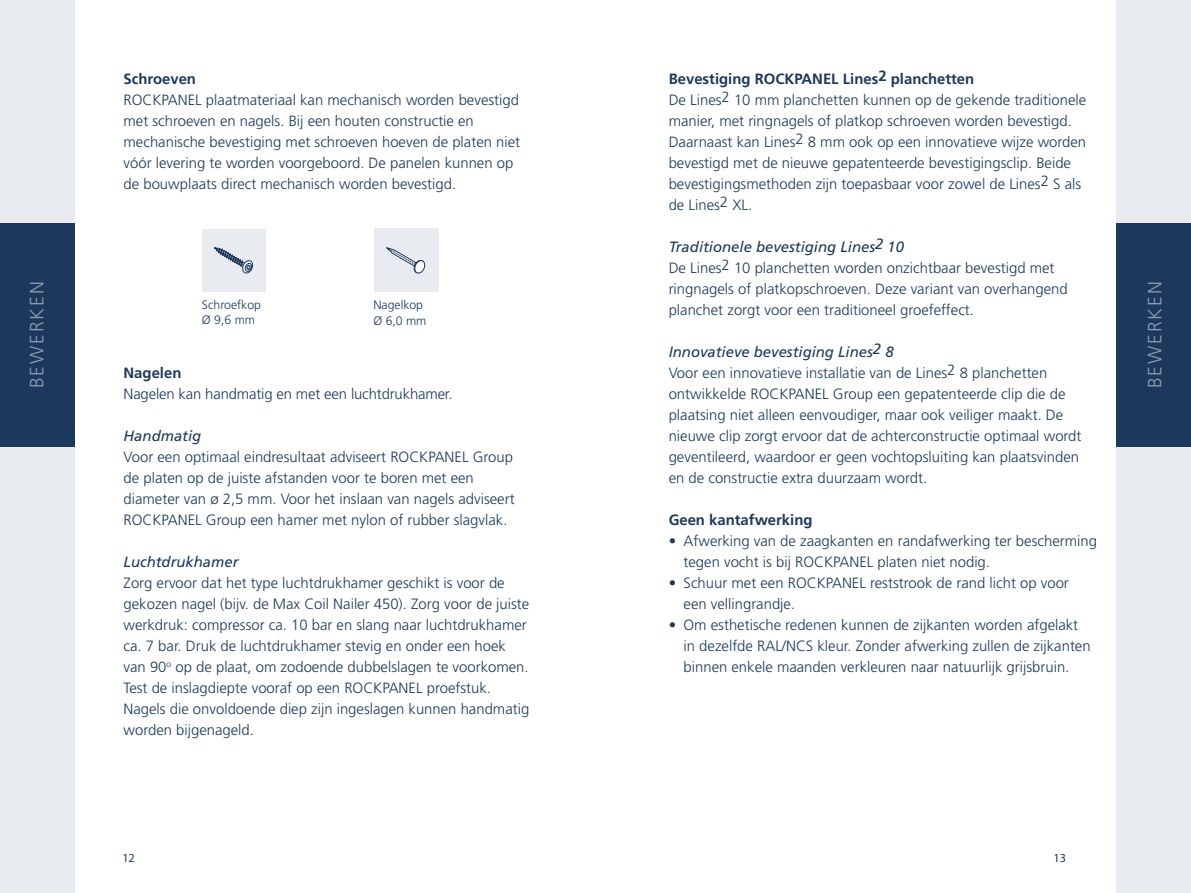
<style>
.page{position:relative;width:1191px;height:893px;background:#fff}
.page>*{position:absolute;margin:0;border:0;box-sizing:border-box;transform-origin:0 0}
.t1{font:300 19.25px "Frutiger";letter-spacing:.1em;color:#8d9cae}
.t2{font:300 14.88px/21px "Frutiger";color:#1c395d}
.t3{font:italic 14.88px "Frutiger CE";color:#1c395d}
.t4{font:700 14.88px "Frutiger";color:#1c395d}
.t5{font:300 12.25px/15.8px "Frutiger";color:#1c395d}
.t6{font:12.25px "Myriad Pro";color:#1c395d}
</style>
<div class="page">
<div style="left:0;top:0;width:74px;height:893px;background:#e8ebef"></div>
<div style="left:1116px;top:0;width:75px;height:893px;background:#e8ebef"></div>
<div style="left:0;top:223px;width:74px;height:223px;background:#1c395d"></div>
<div style="left:1116px;top:223px;width:75px;height:223px;background:#1c395d"></div>
<div style="left:374px;top:229px;width:64px;height:63px;background:#e8ebef"></div>
<svg style="left:386px;top:247px;width:39px;height:27px"></svg>
<div style="left:202px;top:229px;width:64px;height:62px;background:#e8ebef"></div>
<svg style="left:214px;top:247px;width:39px;height:27px"></svg>
<p class="t4" style="left:668px;top:70px;width:307px">Bevestiging ROCKPANEL Lines2 planchetten</p>
<p class="t2" style="left:668px;top:89px;width:419px">De Lines2 10 mm planchetten kunnen op de gekende traditionele manier, met ringnagels of platkop schroeven worden bevestigd.<br>Daarnaast kan Lines2 8 mm ook op een innovatieve wijze worden bevestigd met de nieuwe gepatenteerde bevestigingsclip. Beide bevestigingsmethoden zijn toepasbaar voor zowel de Lines2 S als de Lines2 XL.</p>
<p class="t3" style="left:668px;top:238px;width:237px">Traditionele bevestiging Lines2 10</p>
<p class="t2" style="left:668px;top:257px;width:400px">De Lines2 10 planchetten worden onzichtbaar bevestigd met ringnagels of platkopschroeven. Deze variant van overhangend planchet zorgt voor een traditioneel groefeffect.</p>
<p class="t3" style="left:668px;top:343px;width:226px">Innovatieve bevestiging Lines2 8</p>
<p class="t2" style="left:668px;top:362px;width:414px">Voor een innovatieve installatie van de Lines2 8 planchetten ontwikkelde ROCKPANEL Group een gepatenteerde clip die de plaatsing niet alleen eenvoudiger, maar ook veiliger maakt. De nieuwe clip zorgt ervoor dat de achterconstructie optimaal wordt geventileerd, waardoor er geen vochtopsluiting kan plaatsvinden en de constructie extra duurzaam wordt.</p>
<p class="t4" style="left:668px;top:511px;width:145px">Geen kantafwerking</p>
<p class="t2" style="left:683px;top:530px;width:415px;text-indent:-15px">• Afwerking van de zaagkanten en randafwerking ter bescherming tegen vocht is bij ROCKPANEL platen niet nodig.</p>
<p class="t2" style="left:683px;top:572px;width:387px;text-indent:-15px">• Schuur met een ROCKPANEL reststrook de rand licht op voor een vellingrandje.</p>
<p class="t2" style="left:683px;top:614px;width:408px;text-indent:-15px">• Om esthetische redenen kunnen de zijkanten worden afgelakt in dezelfde RAL/NCS kleur. Zonder afwerking zullen de zijkanten binnen enkele maanden verkleuren naar natuurlijk grijsbruin.</p>
<p class="t4" style="left:124px;top:70px;width:74px">Schroeven</p>
<p class="t2" style="left:124px;top:89px;width:398px">ROCKPANEL plaatmateriaal kan mechanisch worden bevestigd met schroeven en nagels. Bij een houten constructie en mechanische bevestiging met schroeven hoeven de platen niet vóór levering te worden voorgeboord. De panelen kunnen op de bouwplaats direct mechanisch worden bevestigd.</p>
<p class="t1" style="left:26px;top:388px;width:108px;rotate:-90deg">BEWERKEN</p>
<p class="t1" style="left:1143px;top:388px;width:108px;rotate:-90deg">BEWERKEN</p>
<p class="t5" style="left:202px;top:296px;width:60px">Schroefkop<br>Ø 9,6 mm</p>
<p class="t5" style="left:373px;top:297px;width:55px">Nagelkop<br>Ø 6,0 mm</p>
<p class="t4" style="left:124px;top:364px;width:59px">Nagelen</p>
<p class="t2" style="left:124px;top:383px;width:330px">Nagelen kan handmatig en met een luchtdrukhamer.</p>
<p class="t3" style="left:124px;top:427px;width:79px">Handmatig</p>
<p class="t2" style="left:124px;top:446px;width:392px">Voor een optimaal eindresultaat adviseert ROCKPANEL Group de platen op de juiste afstanden voor te boren met een diameter van ø 2,5 mm. Voor het inslaan van nagels adviseert ROCKPANEL Group een hamer met nylon of rubber slagvlak.</p>
<p class="t3" style="left:124px;top:553px;width:116px">Luchtdrukhamer</p>
<p class="t2" style="left:124px;top:572px;width:407px">Zorg ervoor dat het type luchtdrukhamer geschikt is voor de gekozen nagel (bijv. de Max Coil Nailer 450). Zorg voor de juiste werkdruk: compressor ca. 10 bar en slang naar luchtdrukhamer ca. 7 bar. Druk de luchtdrukhamer stevig en onder een hoek van 90<sup>o</sup> op de plaat, om zodoende dubbelslagen te voorkomen.<br>Test de inslagdiepte vooraf op een ROCKPANEL proefstuk.<br>Nagels die onvoldoende diep zijn ingeslagen kunnen handmatig worden bijgenageld.</p>
<p class="t6" style="left:122px;top:851px;width:14px">12</p>
<p class="t6" style="left:1053px;top:851px;width:14px">13</p>
</div>
